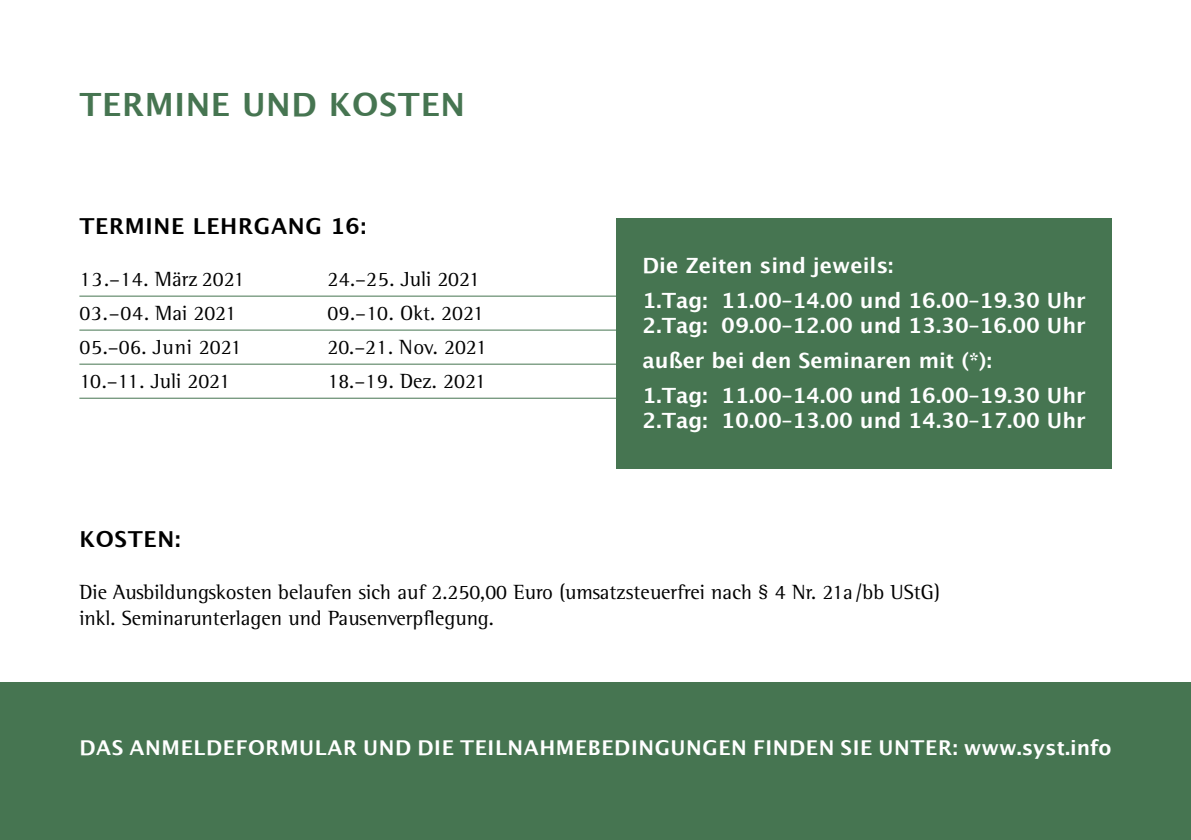
<style>
.page{position:relative;width:1191px;height:840px;background:#fff}
.page>*{position:absolute;margin:0;border:0;box-sizing:border-box;transform-origin:0 0}
.t1{font:700 32px "Lucida Grande";letter-spacing:.02em;color:#467551}
.t2{font:700 22px "Lucida Grande";letter-spacing:.03em;color:#000}
.t3{font:21px/26px "Rotis Semi Serif";color:#000}
.t4{font:700 21px/35px "Lucida Grande";color:#fff}
.t5{font:21px "Rotis Semi Serif";letter-spacing:.03em;color:#000}
.t6{font:700 20.4px "Lucida Grande";letter-spacing:.03em;color:#fff}
.t7{font:700 20.4px "Lucida Grande";color:#fff}
</style>
<div class="page">
<div style="left:0;top:681px;width:1191px;height:158px;background:#467551"></div>
<hr style="left:79px;top:295px;width:1032px;height:1px;background:#467551">
<hr style="left:79px;top:329px;width:1032px;height:1px;background:#467551">
<hr style="left:79px;top:363px;width:1032px;height:1px;background:#467551">
<hr style="left:79px;top:397px;width:1032px;height:1px;background:#467551">
<div style="left:616px;top:218px;width:495px;height:250px;background:#467551"></div>
<h1 class="t1" style="left:79px;top:78px;width:387px">TERMINE UND KOSTEN</h1>
<p class="t2" style="left:79px;top:208px;width:32px">Termine</p>
<p class="t2" style="left:193px;top:208px;width:16px">Lehr</p>
<p class="t2" style="left:254px;top:208px;width:114px">gang 16:</p>
<p class="t3" style="left:79px;top:266px;width:166px">13.–14. März 2021</p>
<p class="t3" style="left:327px;top:266px;width:154px">24.–25. Juli 2021</p>
<p class="t3" style="left:79px;top:300px;width:158px">03.–04. Mai 2021</p>
<p class="t3" style="left:327px;top:300px;width:158px">09.–10. Okt. 2021</p>
<p class="t5" style="left:79px;top:335px;width:163px">05.–06. Juni 2021</p>
<p class="t3" style="left:327px;top:334px;width:161px">20.–21. Nov. 2021</p>
<p class="t3" style="left:79px;top:368px;width:152px">10.–11. Juli 2021</p>
<p class="t3" style="left:327px;top:368px;width:160px">18.–19. Dez. 2021</p>
<p class="t2" style="left:79px;top:520px;width:33px">Kosten</p>
<p class="t2" style="left:175px;top:520px;width:7px">:</p>
<p class="t4" style="left:642px;top:247px;width:444px">Die Zeiten sind jeweils:<br>1.Tag: 11.00–14.00 und 16.00–19.30 Uhr</p>
<p class="t4" style="left:642px;top:307px;width:444px">2.Tag: 09.00–12.00 und 13.30–16.00 Uhr außer bei den Seminaren mit (*):<br>1.Tag: 11.00–14.00 und 16.00–19.30 Uhr</p>
<p class="t4" style="left:642px;top:402px;width:444px">2.Tag: 10.00–13.00 und 14.30–17.00 Uhr</p>
<p class="t3" style="left:79px;top:578px;width:862px">Die Ausbildungskosten belaufen sich auf 2.250,00 Euro (umsatzsteuerfrei nach § 4 Nr. 21a /bb UStG) inkl. Seminarunterlagen und Pausenverpflegung.</p>
<p class="t6" style="left:79px;top:730px;width:82px">das Anme</p>
<p class="t6" style="left:193px;top:730px;width:72px">ldeformu</p>
<p class="t6" style="left:315px;top:730px;width:115px">lar und Die</p>
<p class="t6" style="left:460px;top:730px;width:64px">Tei lnahme</p>
<p class="t6" style="left:588px;top:730px;width:306px">bedingungen fin den Sie unter</p>
<p class="t7" style="left:952px;top:730px;width:160px">: www.syst.info</p>
</div>
